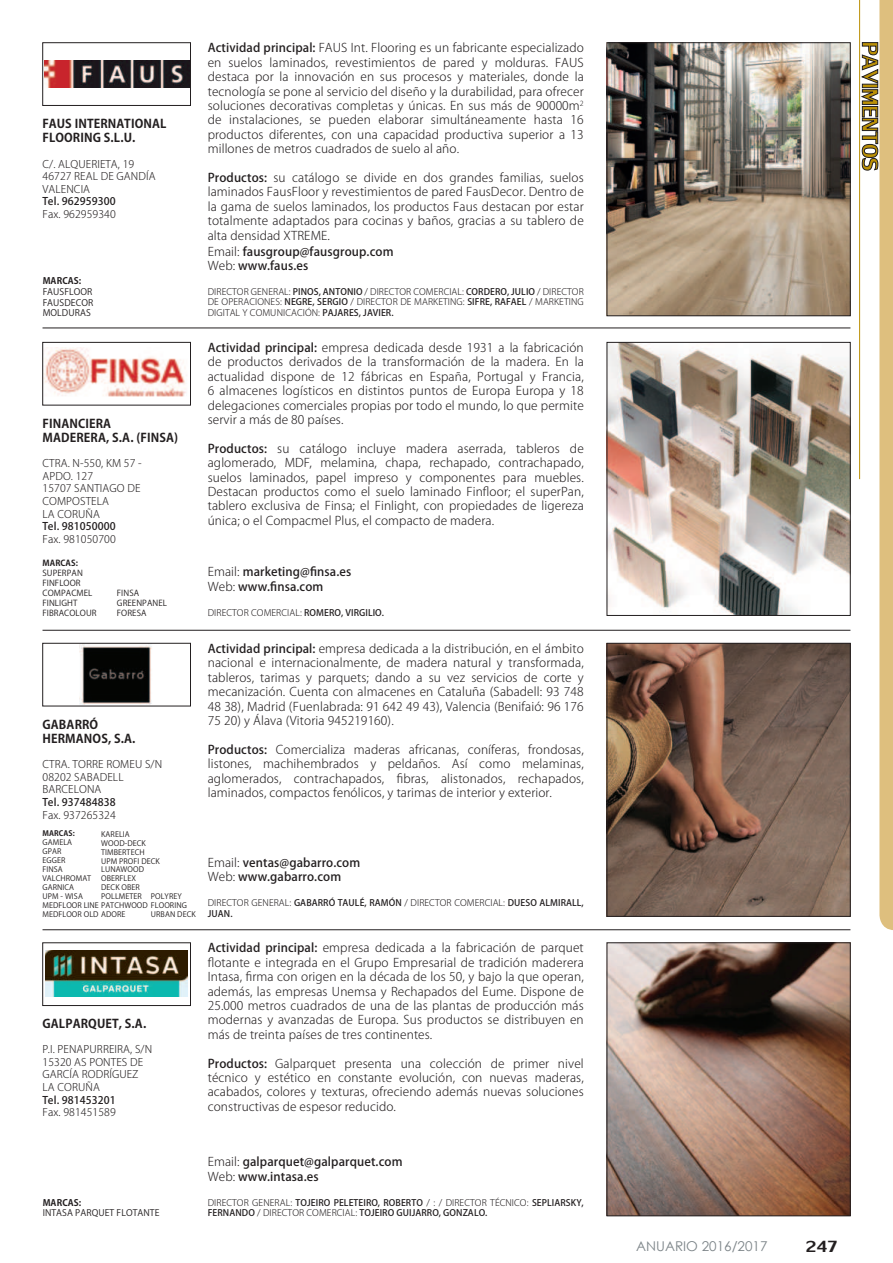
<style>
.page{position:relative;width:893px;height:1263px;background:#fff}
.page>*{position:absolute;margin:0;border:0;box-sizing:border-box;transform-origin:0 0}
.t1{font:24px "Lily UPC";color:#231f20}
.t2{font:13.5px "Century Gothic";color:#7b8387}
.t3{font:300 12px/14.4px "Koz Go Pro";letter-spacing:.01em;color:#231f20;text-align:justify}
.t4{font:500 12px/14.4px "Koz Go Pro";letter-spacing:.01em;color:#231f20}
.t5{font:700 12px/14.4px "Koz Go Pro";letter-spacing:.01em;color:#231f20}
.t6{font:300 10.5px/12.6px "Koz Go Pro";letter-spacing:.01em;color:#231f20}
.t7{font:500 10.5px "Koz Go Pro";letter-spacing:.01em;color:#231f20}
.t8{font:300 9px/10.5px "Koz Go Pro";letter-spacing:.01em;color:#231f20;text-align:justify}
.t9{font:500 9px/10.5px "Koz Go Pro";letter-spacing:.01em;color:#231f20}
.t10{font:9px/10.8px "Koz Go Pro";letter-spacing:.01em;color:#231f20;text-align:justify}
.t11{font:700 9px "Koz Go Pro";letter-spacing:.01em;color:#231f20}
.t12{font:8.25px/9.9px "Koz Go Pro";letter-spacing:.01em;color:#231f20}
.t13{font:700 8.25px "Koz Go Pro";letter-spacing:.01em;color:#231f20}
.t14{font:7.5px/9px "Koz Go Pro";letter-spacing:.01em;color:#231f20}
.t15{font:700 7.5px "Koz Go Pro";letter-spacing:.01em;color:#231f20}
.s1{font-weight:500}
.s2{font-weight:300}
</style>
<div class="page">
<hr style="left:43px;top:328px;width:807px;height:1px;background:#231f20">
<hr style="left:43px;top:630px;width:807px;height:1px;background:#231f20">
<hr style="left:43px;top:929px;width:807px;height:1px;background:#231f20">
<img style="left:609px;top:45px;width:239px;height:269px">
<div style="left:607px;top:43px;width:243px;height:273px;border:1px solid #231f20"></div>
<img style="left:45px;top:60px;width:144px;height:27px">
<div style="left:43px;top:43px;width:148px;height:63px;border:1px solid #231f20"></div>
<img style="left:609px;top:944px;width:239px;height:270px">
<div style="left:607px;top:942px;width:243px;height:274px;border:1px solid #231f20"></div>
<img style="left:46px;top:950px;width:141px;height:46px">
<div style="left:43px;top:942px;width:148px;height:64px;border:1px solid #231f20"></div>
<img style="left:609px;top:344px;width:239px;height:270px">
<div style="left:607px;top:342px;width:243px;height:274px;border:1px solid #231f20"></div>
<img style="left:45px;top:348px;width:142px;height:49px">
<div style="left:43px;top:342px;width:148px;height:63px;border:1px solid #231f20"></div>
<img style="left:609px;top:645px;width:239px;height:269px">
<div style="left:607px;top:643px;width:243px;height:273px;border:1px solid #231f20"></div>
<img style="left:79px;top:645px;width:73px;height:59px">
<div style="left:43px;top:643px;width:148px;height:63px;border:1px solid #231f20"></div>
<svg style="left:862px;top:0;width:31px;height:930px"></svg>
<hr style="left:859px;top:0;width:1px;height:479px;background:#bb9006">
<p class="t5" style="left:43px;top:117px;width:125px">FAUS INTERNATIONAL<br>FLOORING S.L.U.</p>
<p class="t6" style="left:43px;top:157px;width:115px">C/. ALQUERIETA, 19<br>46727 REAL DE GANDÍA<br>VALENCIA</p>
<p class="t7" style="left:43px;top:195px;width:75px">Tel. 962959300</p>
<p class="t6" style="left:43px;top:208px;width:75px">Fax. 962959340</p>
<p class="t11" style="left:43px;top:275px;width:40px">MARCAS:</p>
<p class="t10" style="left:43px;top:286px;width:52px">FAUSFLOOR FAUSDECOR MOLDURAS</p>
<p class="t5" style="left:43px;top:417px;width:137px">FINANCIERA<br>MADERERA, S.A. (FINSA)</p>
<p class="t6" style="left:43px;top:457px;width:101px">CTRA. N-550, KM 57 -<br>APDO. 127<br>15707 SANTIAGO DE<br>COMPOSTELA<br>LA CORUÑA</p>
<p class="t7" style="left:43px;top:520px;width:75px">Tel. 981050000</p>
<p class="t6" style="left:43px;top:533px;width:75px">Fax. 981050700</p>
<p class="t13" style="left:43px;top:558px;width:37px">MARCAS:</p>
<p class="t12" style="left:43px;top:568px;width:56px">SUPERPAN<br>FINFLOOR<br>COMPACMEL<br>FINLIGHT<br>FIBRACOLOUR</p>
<p class="t12" style="left:117px;top:588px;width:52px">FINSA<br>GREENPANEL<br>FORESA</p>
<p class="t5" style="left:43px;top:718px;width:95px">GABARRÓ<br>HERMANOS, S.A.</p>
<p class="t6" style="left:43px;top:758px;width:121px">CTRA. TORRE ROMEU S/N<br>08202 SABADELL<br>BARCELONA</p>
<p class="t7" style="left:43px;top:795px;width:75px">Tel. 937484838</p>
<p class="t6" style="left:43px;top:808px;width:75px">Fax. 937265324</p>
<p class="t15" style="left:43px;top:828px;width:34px">MARCAS:</p>
<p class="t14" style="left:43px;top:838px;width:146px">GAMELA<br>GPAR<br>EGGER<br>FINSA<br>VALCHROMAT<br>GARNICA<br>UPM - WISA<br>MEDFLOOR LINE PATCHWOOD FLOORING<br>MEDFLOOR OLD ADORE</p>
<p class="t14" style="left:101px;top:830px;width:60px">KARELIA<br>WOOD-DECK<br>TIMBERTECH<br>UPM PROFI DECK<br>LUNAWOOD<br>OBERFLEX<br>DECK OBER<br>POLLMETER</p>
<p class="t14" style="left:151px;top:892px;width:32px">POLYREY</p>
<p class="t14" style="left:151px;top:910px;width:46px">URBAN DECK</p>
<p class="t5" style="left:43px;top:1017px;width:105px">GALPARQUET, S.A.</p>
<p class="t6" style="left:43px;top:1043px;width:111px">P.I. PENAPURREIRA, S/N<br>15320 AS PONTES DE<br>GARCÍA RODRÍGUEZ<br>LA CORUÑA</p>
<p class="t7" style="left:43px;top:1093px;width:75px">Tel. 981453201</p>
<p class="t6" style="left:43px;top:1106px;width:75px">Fax. 981451589</p>
<p class="t3" style="left:208px;top:41px;width:378px"><span class="s1">Actividad principal:</span> FAUS Int. Flooring es un fabricante especializado en suelos laminados, revestimientos de pared y molduras. FAUS destaca por la innovación en sus procesos y materiales, donde la tecnología se pone al servicio del diseño y la durabilidad, para ofrecer soluciones decorativas completas y únicas. En sus más de 90000m<sup>2 </sup>de instalaciones, se pueden elaborar simultáneamente hasta 16 productos diferentes, con una capacidad productiva superior a 13 millones de metros cuadrados de suelo al año.</p>
<p class="t3" style="left:208px;top:170px;width:378px"><span class="s1">Productos:</span> su catálogo se divide en dos grandes familias, suelos laminados FausFloor y revestimientos de pared FausDecor. Dentro de la gama de suelos laminados, los productos Faus destacan por estar totalmente adaptados para cocinas y baños, gracias a su tablero de alta densidad XTREME.</p>
<p class="t4" style="left:208px;top:245px;width:187px"><span class="s2">Email:</span> fausgroup@fausgroup.com<br><span class="s2">Web:</span> www.faus.es</p>
<p class="t8" style="left:208px;top:286px;width:378px">DIRECTOR GENERAL: <span class="s1">PINOS, ANTONIO</span> / DIRECTOR COMERCIAL: <span class="s1">CORDERO, JULIO</span> / DIRECTOR DE OPERACIONES: <span class="s1">NEGRE, SERGIO</span> / DIRECTOR DE MARKETING: <span class="s1">SIFRE, RAFAEL</span> / MARKETING DIGITAL Y COMUNICACIÓN: <span class="s1">PAJARES, JAVIER.</span></p>
<p class="t3" style="left:208px;top:340px;width:378px"><span class="s1">Actividad principal:</span> empresa dedicada desde 1931 a la fabricación de productos derivados de la transformación de la madera. En la actualidad dispone de 12 fábricas en España, Portugal y Francia, 6 almacenes logísticos en distintos puntos de Europa Europa y 18 delegaciones comerciales propias por todo el mundo, lo que permite servir a más de 80 países.</p>
<p class="t3" style="left:208px;top:441px;width:378px"><span class="s1">Productos:</span> su catálogo incluye madera aserrada, tableros de aglomerado, MDF, melamina, chapa, rechapado, contrachapado, suelos laminados, papel impreso y componentes para muebles.<br>Destacan productos como el suelo laminado Fin昀氀oor; el superPan, tablero exclusiva de Finsa; el Finlight, con propiedades de ligereza única; o el Compacmel Plus, el compacto de madera.</p>
<p class="t4" style="left:208px;top:565px;width:145px"><span class="s2">Email:</span> marketing@昀椀nsa.es<br><span class="s2">Web:</span> www.昀椀nsa.com</p>
<p class="t8" style="left:208px;top:607px;width:178px">DIRECTOR COMERCIAL: <span class="s1">ROMERO, VIRGILIO.</span></p>
<p class="t3" style="left:208px;top:641px;width:378px"><span class="s1">Actividad principal:</span> empresa dedicada a la distribución, en el ámbito nacional e internacionalmente, de madera natural y transformada, tableros, tarimas y parquets; dando a su vez servicios de corte y mecanización. Cuenta con almacenes en Cataluña (Sabadell: 93 748<br>48 38), Madrid (Fuenlabrada: 91 642 49 43), Valencia (Benifaió: 96 176<br>75 20) y Álava (Vitoria 945219160).</p>
<p class="t3" style="left:208px;top:742px;width:378px"><span class="s1">Productos:</span> Comercializa maderas africanas, coníferas, frondosas, listones, machihembrados y peldaños. Así como melaminas, aglomerados, contrachapados, 昀椀bras, alistonados, rechapados, laminados, compactos fenólicos, y tarimas de interior y exterior.</p>
<p class="t4" style="left:208px;top:856px;width:154px"><span class="s2">Email:</span> ventas@gabarro.com<br><span class="s2">Web:</span> www.gabarro.com</p>
<p class="t9" style="left:208px;top:898px;width:378px"><span class="s2">DIRECTOR GENERAL:</span> GABARRÓ TAULÉ, RAMÓN <span class="s2">/ DIRECTOR COMERCIAL:</span> DUESO ALMIRALL,<br>JUAN.</p>
<p class="t3" style="left:208px;top:941px;width:378px"><span class="s1">Actividad principal:</span> empresa dedicada a la fabricación de parquet昀氀otante e integrada en el Grupo Empresarial de tradición maderera Intasa, 昀椀rma con origen en la década de los 50, y bajo la que operan, además, las empresas Unemsa y Rechapados del Eume. Dispone de 25.000 metros cuadrados de una de las plantas de producción más modernas y avanzadas de Europa. Sus productos se distribuyen en más de treinta países de tres continentes.</p>
<p class="t3" style="left:208px;top:1056px;width:378px"><span class="s1">Productos:</span> Galparquet presenta una colección de primer nivel técnico y estético en constante evolución, con nuevas maderas, acabados, colores y texturas, ofreciendo además nuevas soluciones constructivas de espesor reducido.</p>
<p class="t11" style="left:43px;top:1196px;width:40px">MARCAS:</p>
<p class="t10" style="left:43px;top:1208px;width:118px">INTASA PARQUET FLOTANTE</p>
<p class="t4" style="left:208px;top:1155px;width:196px"><span class="s2">Email:</span> galparquet@galparquet.com<br><span class="s2">Web:</span> www.intasa.es</p>
<p class="t9" style="left:208px;top:1197px;width:378px"><span class="s2">DIRECTOR GENERAL:</span> TOJEIRO PELETEIRO, ROBERTO <span class="s2">/ : / DIRECTOR TÉCNICO:</span> SEPLIARSKY,<br>FERNANDO <span class="s2">/ DIRECTOR COMERCIAL:</span> TOJEIRO GUIJARRO, GONZALO.</p>
<p class="t2" style="left:636px;top:1241px;width:133px">ANUARIO 2016/2017</p>
<h1 class="t1" style="left:806px;top:1229px;width:34px">247</h1>
</div>
